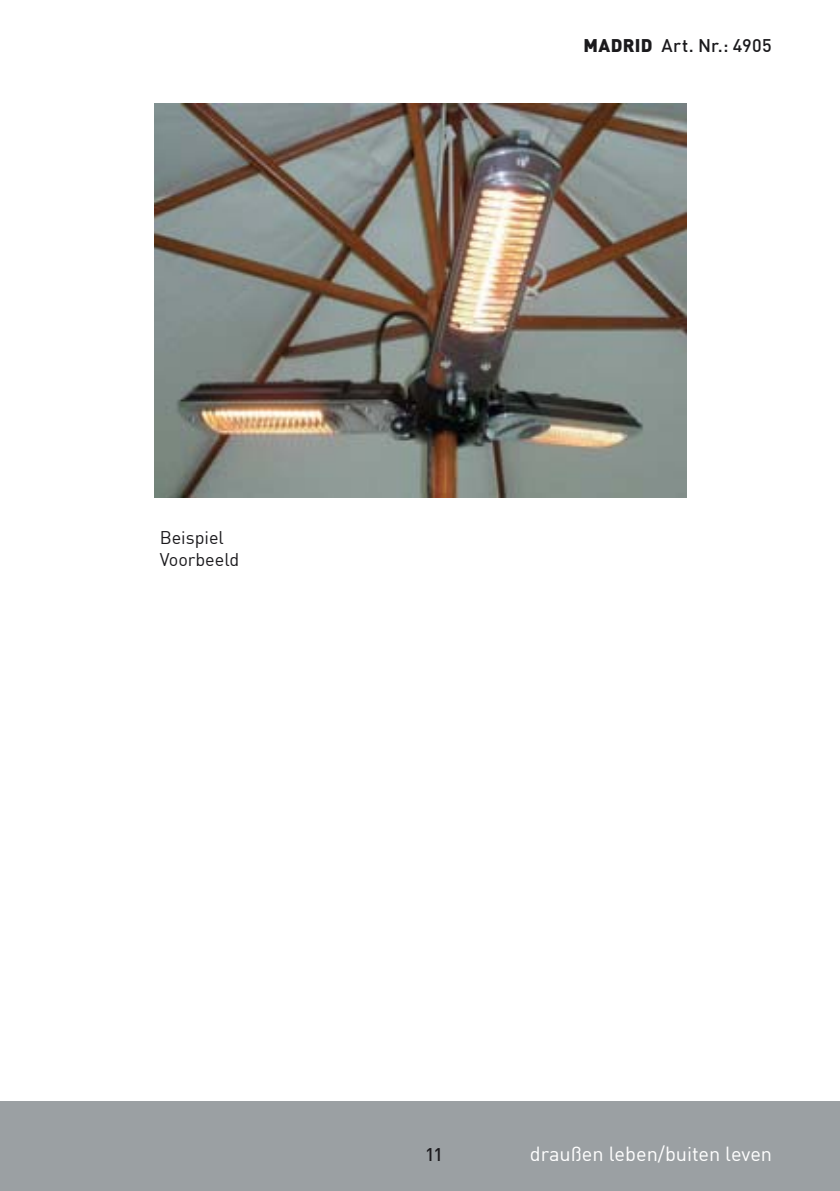
<style>
.page{position:relative;width:840px;height:1191px;background:#fff}
.page>*{position:absolute;margin:0;border:0;box-sizing:border-box;transform-origin:0 0}
.t1{font:20px "DIN Offc";color:#fff}
.t2{font:500 18px "DIN Offc";letter-spacing:.02em;color:#1b1a1d}
.t3{font:18px/22px "DIN Offc";color:#1b1a1d}
.s1{font-weight:900}
</style>
<div class="page">
<div style="left:0;top:1101px;width:839px;height:90px;background:#9ba0a3"></div>
<img style="left:155px;top:104px;width:530px;height:394px">
<p class="t3" style="left:160px;top:526px;width:81px">Beispiel<br>Voorbeeld</p>
<p class="t2" style="left:583px;top:33px;width:190px"><span class="s1">MADRID</span> Art. Nr.: 4905</p>
<p class="t2" style="left:425px;top:1142px;width:20px">11</p>
<p class="t1" style="left:529px;top:1140px;width:244px">draußen leben/buiten leven</p>
</div>
